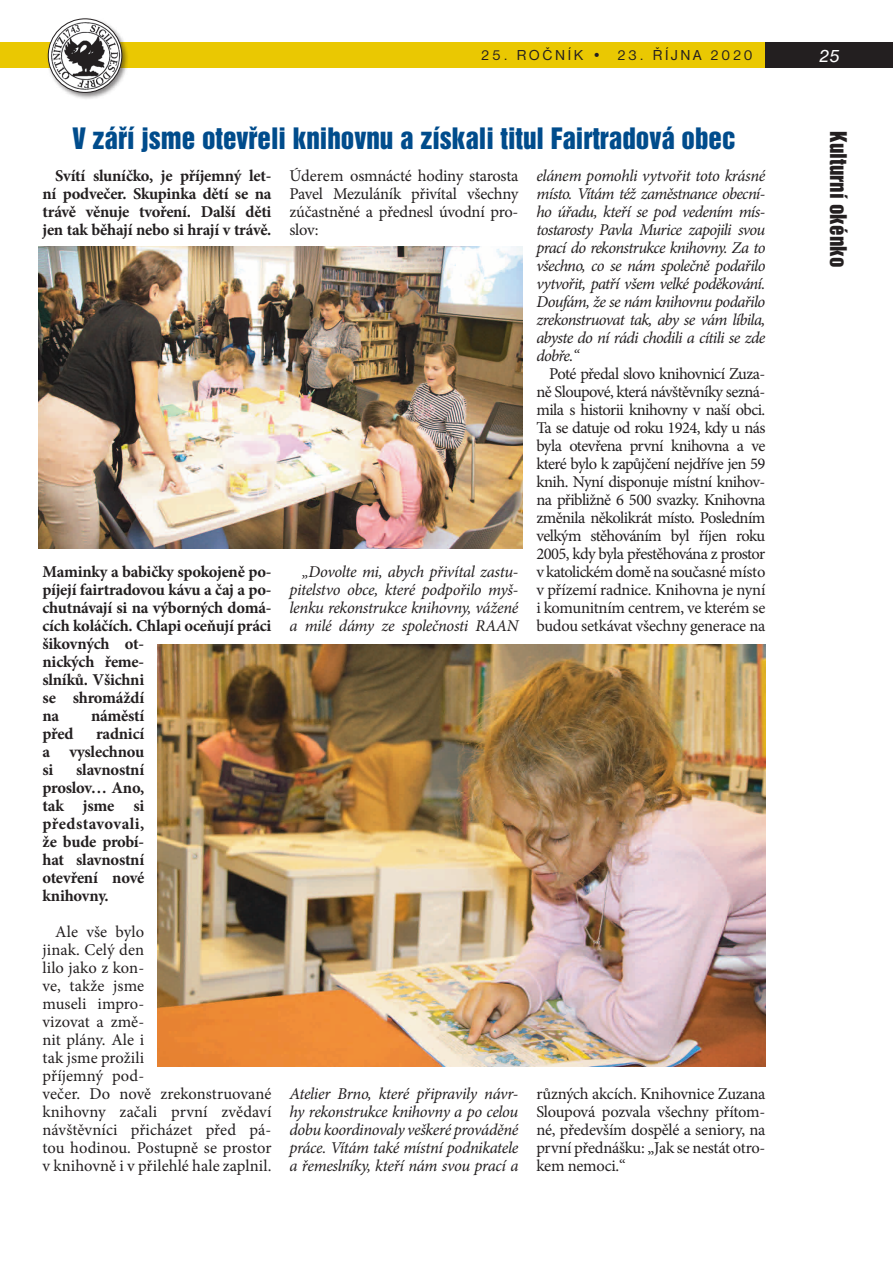
<style>
.page{position:relative;width:893px;height:1263px;background:#fff}
.page>*{position:absolute;margin:0;border:0;box-sizing:border-box;transform-origin:0 0}
.t1{font:27px "Helvetica Inserat CE";color:#004c8c}
.t2{font:21px "Helvetica Inserat CE";color:#231f20}
.t3{font:italic 18px "Nimbus Sans DCE";color:#fff}
.t4{font:16.5px/18px "Minion Pro";letter-spacing:-.005em;color:#231f20;text-align:justify}
.t5{font:italic 16.5px/18px "Minion Pro";letter-spacing:-.025em;color:#231f20;text-align:justify}
.t6{font:700 16.5px/18px "Minion Pro";letter-spacing:-.015em;color:#231f20;text-align:justify}
.t7{font:15px "Nimbus Sans DCE";letter-spacing:.17em;color:#231f20}
</style>
<div class="page">
<div style="left:0;top:43px;width:893px;height:25px;background:#eac802"></div>
<div style="left:46px;top:17px;width:84px;height:83px;background:#231f20;opacity:.55"></div>
<img style="left:48px;top:19px;width:74px;height:73px">
<div style="left:48px;top:19px;width:74px;height:74px;border:1px solid #231f20;border-radius:50%"></div>
<div style="left:765px;top:43px;width:128px;height:25px;background:#231f20"></div>
<img style="left:38px;top:247px;width:485px;height:301px">
<img style="left:157px;top:645px;width:608px;height:421px">
<p class="t7" style="left:481px;top:47px;width:273px">25. ROČNÍK • 23. ŘÍJNA 2020</p>
<h1 class="t1" style="left:72px;top:122px;width:665px">V září jsme otevřeli knihovnu a získali titul Fairtradová obec</h1>
<p class="t6" style="left:43px;top:166px;width:230px;text-indent:13px">Svítí sluníčko, je příjemný let&shy;ní podvečer. Skupinka dětí se na trávě věnuje tvoření. Další děti jen tak běhají nebo si hrají v trávě.</p>
<p class="t6" style="left:43px;top:562px;width:230px;text-align:left">Maminky a babičky spokojeně po&shy;píjejí fairtradovou kávu a čaj a po&shy;chutnávají si na výborných domá&shy;cích koláčích. Chlapi oceňují práci šikovných ot-<br>nických řeme-<br>slníků. Všichni<br>se shromáždí<br>na</p>
<p class="t6" style="left:91px;top:706px;width:55px">náměstí</p>
<p class="t6" style="left:43px;top:724px;width:33px">před</p>
<p class="t6" style="left:43px;top:724px;width:103px;text-indent:54px">radnicí a vyslechnou si</p>
<p class="t6" style="left:43px;top:760px;width:103px;text-indent:34px">slavnostní proslov… Ano, tak jsme si představovali, že bude probí&shy;hat slavnostní otevření nové knihovny.</p>
<p class="t4" style="left:43px;top:922px;width:230px;text-align:left;text-indent:13px">Ale vše bylo<br>jinak. c elý den<br>lilo jako z kon-<br>ve, takže jsme<br>museli impro-<br>vizovat a změ-<br>nit plány. Ale i<br>tak jsme prožili<br>příjemný pod-<br>večer. Do nově zrekonstruované knihovny začali první zvědaví návštěvníci přicházet před pá&shy;tou hodinou. Postupně se prostor v knihovně i v přilehlé hale zaplnil.</p>
<p class="t4" style="left:289px;top:167px;width:230px">Úderem osmnácté hodiny starosta Pavel Mezuláník přivítal všechny zúčastněné a přednesl úvodní pro&shy;slov:</p>
<p class="t5" style="left:289px;top:562px;width:230px;text-indent:13px">„Dovolte mi, abych přivítal zastu&shy;pitelstvo obce, které podpořilo myš&shy;lenku rekonstrukce knihovny, vážené a milé dámy ze společnosti RAAN</p>
<p class="t5" style="left:536px;top:166px;width:230px">elánem pomohli vytvořit toto krásné místo. Vítám též zaměstnance obecní&shy;ho úřadu, kteří se pod vedením mís&shy;tostarosty Pavla Murice zapojili svou prací do rekonstrukce knihovny. Za to všechno, co se nám společně podařilo vytvořit, patří všem velké poděkování.<br>Doufám, že se nám knihovnu podařilo zrekonstruovat tak, aby se vám líbila, abyste do ní rádi chodili a cítili se zde dobře.“</p>
<p class="t4" style="left:536px;top:365px;width:230px;text-indent:13px">Poté předal slovo knihovnicí Zuza&shy;ně Sloupové, která návštěvníky sezná&shy;mila s historii knihovny v naší obci.<br>Ta se datuje od roku 1924, kdy u nás byla otevřena první knihovna a ve které bylo k zapůjčení nejdříve jen 59 knih. Nyní disponuje místní knihov&shy;na přibližně 6 500 svazky. Knihovna změnila několikrát místo. Posledním velkým stěhováním byl říjen roku 2005, kdy byla přestěhována z prostor v katolickém domě na současné místo v přízemí radnice. Knihovna je nyní i komunitním centrem, ve kterém se budou setkávat všechny generace na</p>
<p class="t5" style="left:289px;top:1084px;width:230px">Atelier Brno, které připravily návr&shy;hy rekonstrukce knihovny a po celou dobu koordinovaly veškeré prováděné práce. Vítám také místní podnikatele a řemeslníky, kteří nám svou prací a</p>
<p class="t4" style="left:536px;top:1085px;width:230px">různých akcích. Knihovnice Zuzana Sloupová pozvala všechny přítom&shy;né, především dospělé a seniory, na první přednášku: „Jak se nestát otro&shy;kem nemoci.“</p>
<p class="t3" style="left:819px;top:46px;width:23px">25</p>
<p class="t2" style="left:851px;top:131px;width:137px;rotate:90deg">Kulturní okénko</p>
</div>
